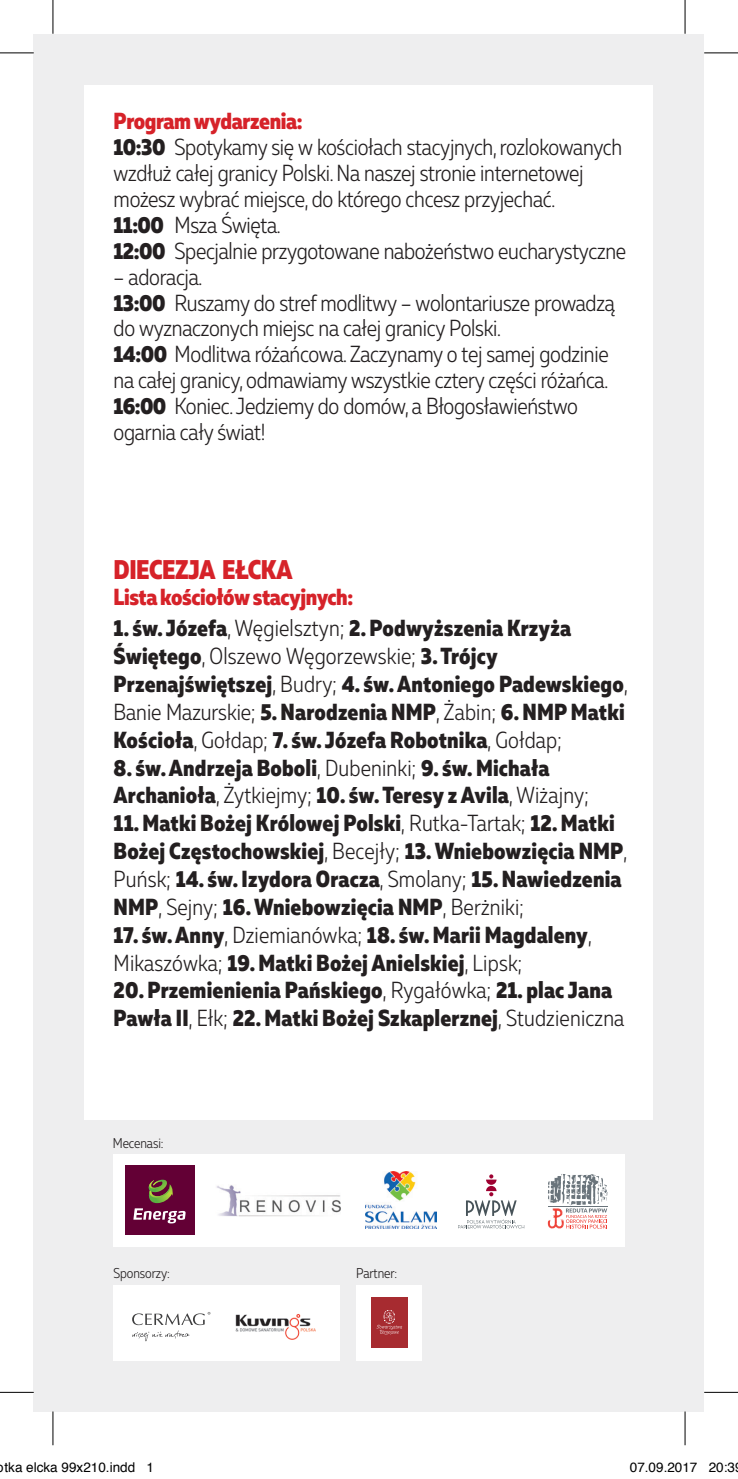
<style>
.page{position:relative;width:738px;height:1479px;background:#fff}
.page>*{position:absolute;margin:0;border:0;box-sizing:border-box;transform-origin:0 0}
.t1{font:800 27px "Muller Narrow";letter-spacing:-.015em;color:#d62229}
.t2{font:800 23.18px/27.9px "Muller Narrow";letter-spacing:.01em;color:#231f20}
.t3{font:300 23.18px/25.9px "Muller Narrow";letter-spacing:-.01em;color:#231f20}
.t4{font:800 23.18px "Muller Narrow";letter-spacing:-.015em;color:#d62229}
.t5{font:300 14.17px "Muller Narrow";letter-spacing:-.005em;color:#231f20}
.t6{font:13.5px "Helvetica";color:#000}
.s1{font-weight:800;color:#d62229}
.s2{font-weight:800}
.s3{font-weight:300}
</style>
<div class="page">
<div style="left:34px;top:34px;width:669px;height:1377px;background:#eeeeef"></div>
<div style="left:85px;top:85px;width:567px;height:1035px;background:#fff"></div>
<div style="left:113px;top:1285px;width:226px;height:75px;background:#fff"></div>
<img style="left:235px;top:1314px;width:81px;height:26px">
<svg style="left:132px;top:1312px;width:78px;height:30px"></svg>
<div style="left:357px;top:1285px;width:65px;height:75px;background:#fff"></div>
<div style="left:371px;top:1297px;width:36px;height:51px;background:#a72b30"></div>
<svg style="left:376px;top:1310px;width:26px;height:25px"></svg>
<div style="left:113px;top:1154px;width:511px;height:93px;background:#fff"></div>
<div style="left:125px;top:1165px;width:69px;height:70px;background:#630035"></div>
<svg style="left:133px;top:1180px;width:52px;height:43px"></svg>
<img style="left:216px;top:1185px;width:125px;height:31px">
<img style="left:365px;top:1172px;width:71px;height:56px">
<svg style="left:458px;top:1174px;width:66px;height:54px"></svg>
<svg style="left:547px;top:1174px;width:60px;height:54px"></svg>
<hr style="left:0;top:53px;width:34px;height:1px;background:#000">
<hr style="left:703px;top:53px;width:34px;height:1px;background:#000">
<hr style="left:0;top:1392px;width:34px;height:1px;background:#000">
<hr style="left:703px;top:1392px;width:34px;height:1px;background:#000">
<hr style="left:53px;top:0;width:1px;height:34px;background:#000">
<hr style="left:53px;top:1411px;width:1px;height:34px;background:#000">
<hr style="left:684px;top:0;width:1px;height:34px;background:#000">
<hr style="left:684px;top:1411px;width:1px;height:34px;background:#000">
<p class="t3" style="left:113px;top:108px;width:514px"><span class="s1">Program wydarzenia:<br></span><span class="s2">10:30</span> Spotykamy się w kościołach stacyjnych, rozlokowanych wzdłuż całej granicy Polski. Na naszej stronie internetowej możesz wybrać miejsce, do którego chcesz przyjechać.<br><span class="s2">11:00</span> Msza Święta.<br><span class="s2">12:00</span> Specjalnie przygotowane nabożeństwo eucharystyczne</p>
<p class="t3" style="left:113px;top:264px;width:502px">– adoracja.<br><span class="s2">13:00</span> Ruszamy do stref modlitwy – wolontariusze prowadzą do wyznaczonych miejsc na całej granicy Polski.<br><span class="s2">14:00</span> Modlitwa różańcowa. Zaczynamy o tej samej godzinie na całej granicy, odmawiamy wszystkie cztery części różańca.<br><span class="s2">16:00</span> Koniec. Jedziemy do domów, a Błogosławieństwo ogarnia cały świat!</p>
<p class="t1" style="left:113px;top:552px;width:180px">DIECEZJA EŁCKA</p>
<p class="t4" style="left:113px;top:582px;width:241px">Lista kościołów stacyjnych:</p>
<p class="t2" style="left:113px;top:614px;width:515px">1. św. Józefa<span class="s3">, Węgielsztyn;</span> 2. Podwyższenia Krzyża Świętego<span class="s3">, Olszewo Węgorzewskie;</span> 3. Trójcy Przenajświętszej<span class="s3">, Budry;</span> 4. św. Antoniego Padewskiego<span class="s3">, Banie Mazurskie;</span> 5. Narodzenia NMP<span class="s3">, Żabin;</span> 6. NMP Matki Kościoła<span class="s3">, Gołdap;</span> 7. św. Józefa Robotnika<span class="s3">, Gołdap;</span></p>
<p class="t2" style="left:113px;top:754px;width:476px">8. św. Andrzeja Boboli<span class="s3">, Dubeninki;</span> 9. św. Michała<br>Archanioła<span class="s3">, Żytkiejmy;</span> 10. św. Teresy z Avila<span class="s3">, Wiżajny;</span></p>
<p class="t2" style="left:113px;top:809px;width:515px">11. Matki Bożej Królowej Polski<span class="s3">, Rutka-Tartak;</span> 12. Matki Bożej Częstochowskiej<span class="s3">, Becejły;</span> 13. Wniebowzięcia NMP<span class="s3">, Puńsk;</span> 14. św. Izydora Oracza<span class="s3">, Smolany;</span> 15. Nawiedzenia NMP<span class="s3">, Sejny;</span> 16. Wniebowzięcia NMP<span class="s3">, Berżniki;</span></p>
<p class="t2" style="left:113px;top:921px;width:479px">17. św. Anny<span class="s3">, Dziemianówka;</span> 18. św. Marii Magdaleny<span class="s3">,<br>Mikaszówka;</span> 19. Matki Bożej Anielskiej<span class="s3">, Lipsk;</span></p>
<p class="t2" style="left:113px;top:977px;width:512px">20. Przemienienia Pańskiego<span class="s3">, Rygałówka;</span> 21. plac Jana<br>Pawła II<span class="s3">, Ełk;</span> 22. Matki Bożej Szkaplerznej<span class="s3">, Studzieniczna</span></p>
<p class="t5" style="left:113px;top:1134px;width:52px">Mecenasi:</p>
<p class="t5" style="left:113px;top:1264px;width:58px">Sponsorzy:</p>
<p class="t5" style="left:356px;top:1264px;width:43px">Partner:</p>
<p class="t6" style="left:-3px;top:1457px;width:158px">otka elcka 99x210.indd 1</p>
<p class="t6" style="left:629px;top:1457px;width:107px">07.09.2017 20:3</p>
</div>
